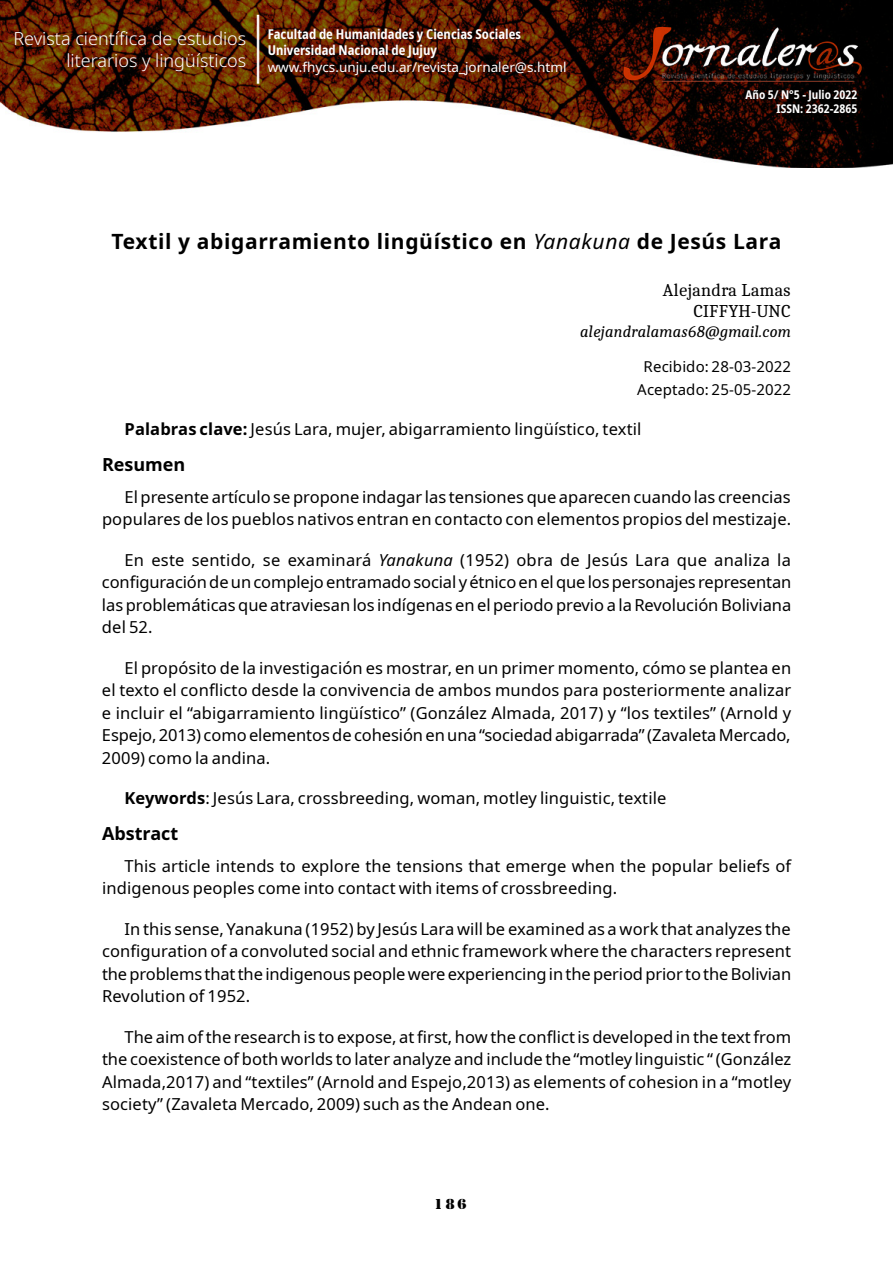
<style>
.page{position:relative;width:893px;height:1263px;background:#fff}
.page>*{position:absolute;margin:0;border:0;box-sizing:border-box;transform-origin:0 0}
.t1{font:700 21px "Noto Sans";letter-spacing:.03em;color:#000}
.t2{font:300 18px/21.6px "Noto Sans";color:#fff;text-align:right}
.t3{font:18px/21.6px "Caladea";color:#000;text-align:right}
.t4{font:700 18px "Noto Sans";color:#000}
.t5{font:16.5px/22.5px "Noto Sans";letter-spacing:.01em;color:#000;text-align:justify}
.t6{font:italic 16.5px "Caladea";color:#000}
.t7{font:15px/22.5px "Noto Sans";letter-spacing:.01em;color:#000;text-align:center}
.t8{font:15px "Stencil";color:#000;scale:1.1 1}
.t9{font:700 condensed 13.5px/16.2px "Noto Sans";color:#fff}
.t10{font:13.5px "Noto Sans";color:#fff}
.t11{font:700 condensed 12px/14.4px "Noto Sans";color:#fff;text-align:right}
.s1{font-weight:400;font-style:italic}
.s2{font-weight:700}
.s3{font-style:italic}
</style>
<div class="page">
<img style="left:0;top:0;width:893px;height:167px">
<div style="left:257px;top:15px;width:2px;height:69px;background:#fff;border:1px solid #fff"></div>
<img style="left:621px;top:26px;width:246px;height:55px">
<div style="left:748px;top:92px;width:128px;height:40px;background:#000;opacity:.75"></div>
<p class="t2" style="left:14px;top:28px;width:234px">Revista científica de estudios literarios y lingüísticos</p>
<p class="t9" style="left:268px;top:26px;width:255px">Facultad de Humanidades y Ciencias Sociales<br>Universidad Nacional de Jujuy</p>
<p class="t10" style="left:268px;top:57px;width:300px">www.fhycs.unju.edu.ar/revista_jornaler@s.html</p>
<p class="t11" style="left:746px;top:87px;width:113px">Año 5/ N°5 - Julio 2022<br>ISSN: 2362-2865</p>
<p class="t1" style="left:112px;top:226px;width:671px">Textil y abigarramiento lingüístico en <span class="s1">Yanakuna</span> de Jesús Lara</p>
<p class="t3" style="left:663px;top:278px;width:130px">Alejandra Lamas<br>CIFFYH-UNC</p>
<p class="t6" style="left:580px;top:322px;width:212px">alejandralamas68@gmail.com</p>
<p class="t7" style="left:637px;top:356px;width:155px">Recibido: 28-03-2022<br>Aceptado: 25-05-2022</p>
<p class="t5" style="left:124px;top:418px;width:518px"><span class="s2">Palabras clave:</span> Jesús Lara, mujer, abigarramiento lingüístico, textil</p>
<p class="t4" style="left:102px;top:452px;width:85px">Resumen</p>
<p class="t5" style="left:102px;top:486px;width:691px;text-align:right">El presente artículo se propone indagar las tensiones que aparecen cuando las creencias populares de los pueblos nativos entran en contacto con elementos propios del mestizaje.</p>
<p class="t5" style="left:102px;top:549px;width:691px;text-indent:23px">En este sentido, se examinará <span class="s3">Yanakuna</span> (1952) obra de Jesús Lara que analiza la configuración de un complejo entramado social y étnico en el que los personajes representan las problemáticas que atraviesan los indígenas en el periodo previo a la Revolución Boliviana del 52.</p>
<p class="t5" style="left:102px;top:657px;width:691px;text-indent:23px">El propósito de la investigación es mostrar, en un primer momento, cómo se plantea en el texto el conflicto desde la convivencia de ambos mundos para posteriormente analizar e incluir el “abigarramiento lingüístico” (González Almada, 2017) y “los textiles” (Arnold y Espejo, 2013) como elementos de cohesión en una “sociedad abigarrada” (Zavaleta Mercado, 2009) como la andina.</p>
<p class="t5" style="left:124px;top:787px;width:543px"><span class="s2">Keywords</span>: Jesús Lara, crossbreeding, woman, motley linguistic, textile</p>
<p class="t4" style="left:102px;top:821px;width:78px">Abstract</p>
<p class="t5" style="left:102px;top:855px;width:691px;text-indent:23px">This article intends to explore the tensions that emerge when the popular beliefs of indigenous peoples come into contact with items of crossbreeding.</p>
<p class="t5" style="left:102px;top:918px;width:691px;text-indent:23px">In this sense, Yanakuna (1952) by Jesús Lara will be examined as a work that analyzes the configuration of a convoluted social and ethnic framework where the characters represent the problems that the indigenous people were experiencing in the period prior to the Bolivian Revolution of 1952.</p>
<p class="t5" style="left:102px;top:1026px;width:691px;text-indent:23px">The aim of the research is to expose, at first, how the conflict is developed in the text from the coexistence of both worlds to later analyze and include the “motley linguistic “ (González Almada,2017) and “textiles” (Arnold and Espejo,2013) as elements of cohesion in a “motley society” (Zavaleta Mercado, 2009) such as the Andean one.</p>
<p class="t8" style="left:434px;top:1195px;width:31px">186</p>
</div>
